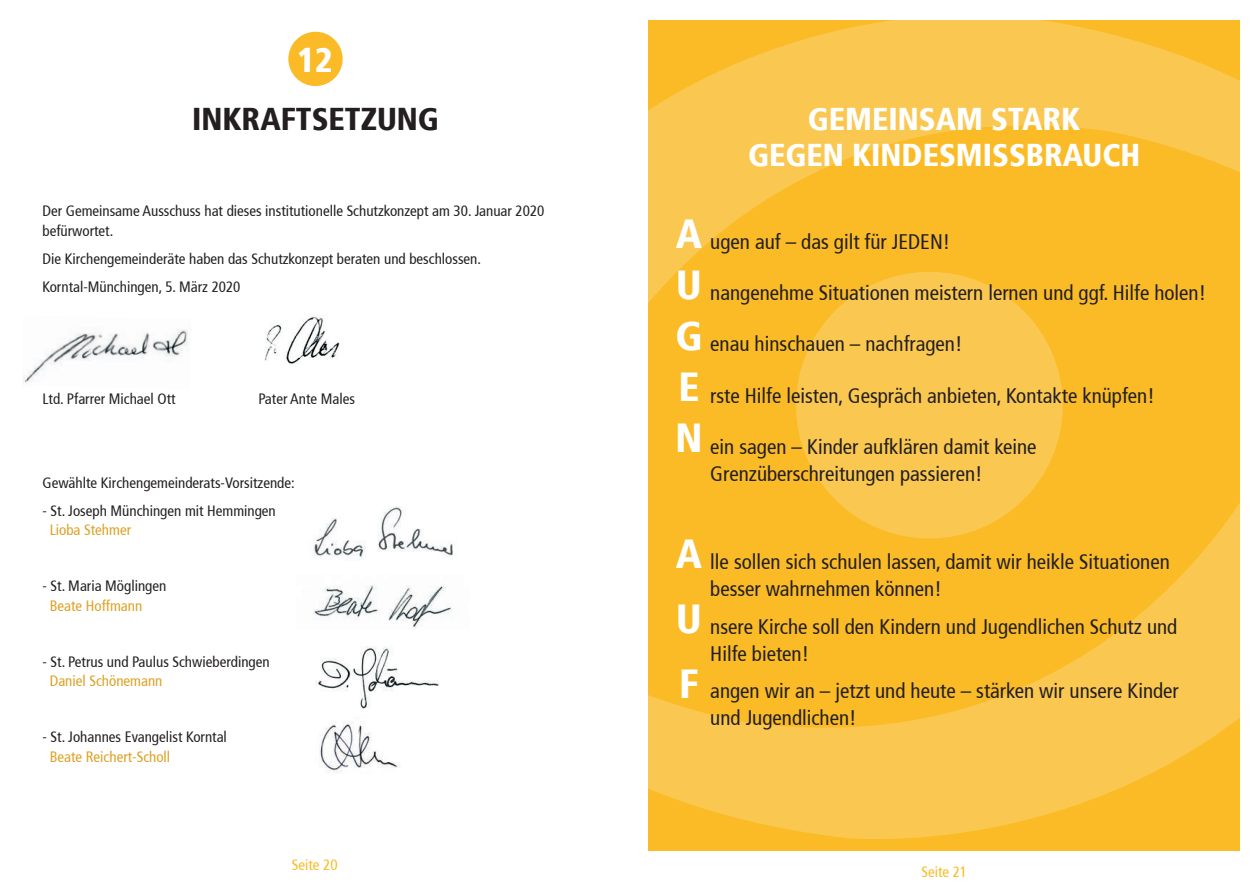
<style>
.page{position:relative;width:1259px;height:893px;background:#fff}
.page>*{position:absolute;margin:0;border:0;box-sizing:border-box;transform-origin:0 0}
.t1{font:900 condensed 40.5px "Frutiger";color:#fff}
.t2{font:900 condensed 34.5px "Frutiger";color:#fff}
.t3{font:900 condensed 31.5px/36px "Frutiger";color:#fff;text-align:center}
.t4{font:900 condensed 31.5px "Frutiger";color:#231f20}
.t5{font:condensed 21px/27px "Frutiger";color:#231f20}
.t6{font:condensed 15px/19.5px "Frutiger";color:#231f20}
.t7{font:condensed 15px "Frutiger";color:#fabb27}
.s1{color:#dca123}
</style>
<div class="page">
<img style="left:23px;top:329px;width:165px;height:55px">
<svg style="left:648px;top:20px;width:592px;height:218px;background:#fac23e"></svg>
<svg style="left:648px;top:238px;width:592px;height:609px;background:#fabf36"></svg>
<div style="left:288px;top:32px;width:55px;height:54px;background:#fabb27;border-radius:50%"></div>
<img style="left:319px;top:722px;width:81px;height:51px">
<img style="left:315px;top:646px;width:124px;height:63px">
<img style="left:264px;top:317px;width:76px;height:48px">
<img style="left:313px;top:585px;width:139px;height:44px">
<img style="left:314px;top:506px;width:139px;height:52px">
<p class="t2" style="left:297px;top:39px;width:37px">12</p>
<p class="t4" style="left:192px;top:100px;width:248px">INKRAFTSETZUNG</p>
<p class="t6" style="left:43px;top:201px;width:503px">Der Gemeinsame Ausschuss hat dieses institutionelle Schutzkonzept am 30. Januar 2020 befürwortet.</p>
<p class="t6" style="left:43px;top:249px;width:440px">Die Kirchengemeinderäte haben das Schutzkonzept beraten und beschlossen.</p>
<p class="t6" style="left:43px;top:277px;width:199px">Korntal-Münchingen, 5. März 2020</p>
<p class="t6" style="left:43px;top:389px;width:134px">Ltd. Pfarrer Michael Ott</p>
<p class="t6" style="left:259px;top:389px;width:98px">Pater Ante Males</p>
<p class="t6" style="left:43px;top:473px;width:254px">Gewählte Kirchengemeinderats-Vorsitzende:</p>
<p class="t6" style="left:50px;top:501px;width:228px;text-indent:-7px">- St. Joseph Münchingen mit Hemmingen<br><span class="s1">Lioba Stehmer</span></p>
<p class="t6" style="left:50px;top:576px;width:118px;text-indent:-7px">- St. Maria Möglingen<br><span class="s1">Beate Hoffmann</span></p>
<p class="t6" style="left:50px;top:652px;width:221px;text-indent:-7px">- St. Petrus und Paulus Schwieberdingen<br><span class="s1">Daniel Schönemann</span></p>
<p class="t6" style="left:50px;top:727px;width:179px;text-indent:-7px">- St. Johannes Evangelist Korntal<br><span class="s1">Beate Reichert-Scholl</span></p>
<p class="t7" style="left:292px;top:856px;width:47px">Seite 20</p>
<p class="t3" style="left:748px;top:101px;width:394px">GEMEINSAM STARK<br>GEGEN KINDESMISSBRAUCH</p>
<p class="t1" style="left:676px;top:210px;width:28px">A</p>
<p class="t1" style="left:676px;top:261px;width:27px">U</p>
<p class="t1" style="left:675px;top:312px;width:29px">G</p>
<p class="t1" style="left:678px;top:363px;width:23px">E</p>
<p class="t1" style="left:675px;top:414px;width:29px">N</p>
<p class="t5" style="left:710px;top:228px;width:241px">ugen auf – das gilt für JEDEN!</p>
<p class="t5" style="left:710px;top:280px;width:497px">nangenehme Situationen meistern lernen und ggf. Hilfe holen!</p>
<p class="t5" style="left:710px;top:331px;width:254px">enau hinschauen – nachfragen!</p>
<p class="t5" style="left:710px;top:382px;width:446px">rste Hilfe leisten, Gespräch anbieten, Kontakte knüpfen!</p>
<p class="t5" style="left:710px;top:433px;width:328px">ein sagen – Kinder aufklären damit keine<br>Grenzüberschreitungen passieren!</p>
<p class="t1" style="left:676px;top:529px;width:28px">A</p>
<p class="t1" style="left:676px;top:595px;width:27px">U</p>
<p class="t1" style="left:679px;top:660px;width:21px">F</p>
<p class="t5" style="left:710px;top:548px;width:461px">lle sollen sich schulen lassen, damit wir heikle Situationen besser wahrnehmen können!</p>
<p class="t5" style="left:710px;top:613px;width:468px">nsere Kirche soll den Kindern und Jugendlichen Schutz und<br>Hilfe bieten!</p>
<p class="t5" style="left:710px;top:677px;width:470px">angen wir an – jetzt und heute – stärken wir unsere Kinder und Jugendlichen!</p>
<p class="t7" style="left:921px;top:863px;width:47px">Seite 21</p>
</div>
